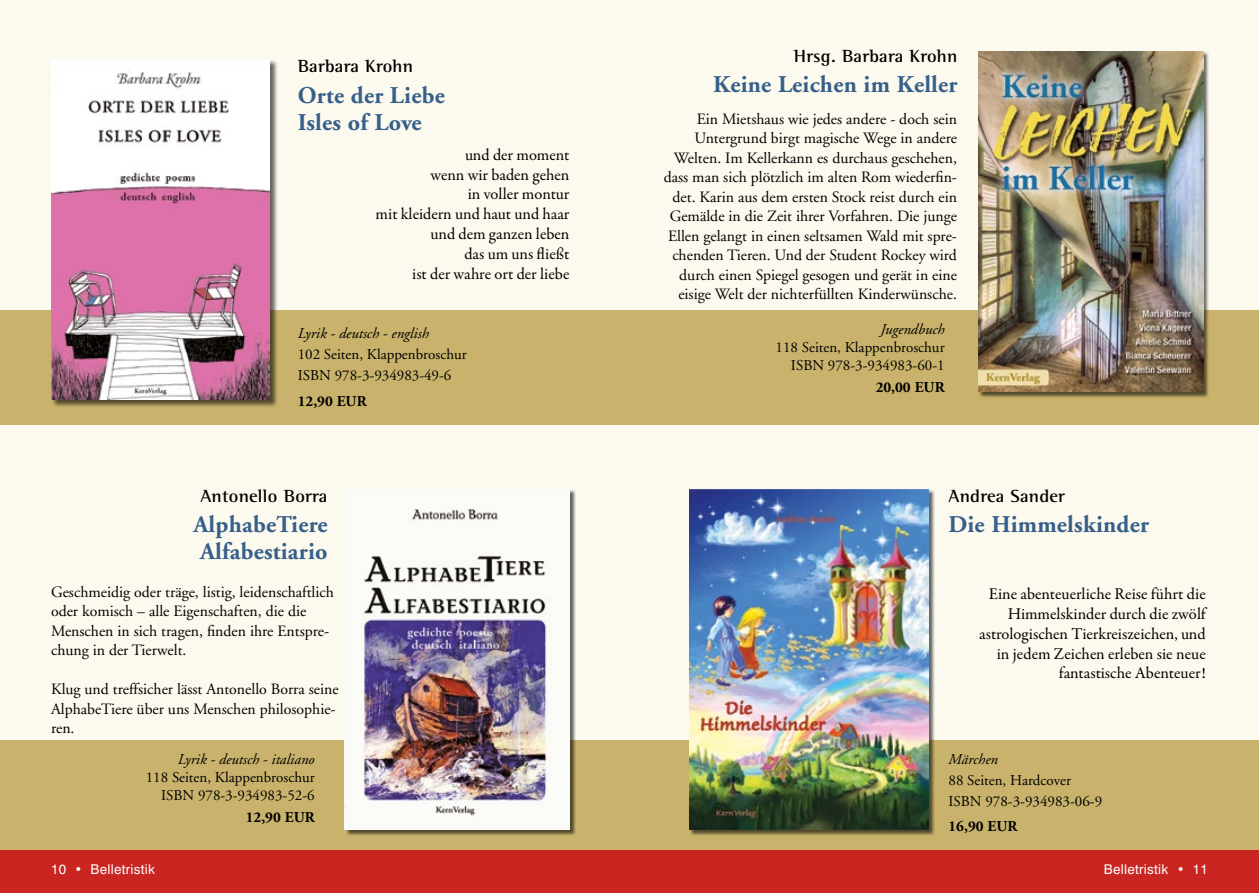
<style>
.page{position:relative;width:1259px;height:893px;background:#fcf9ef}
.page>*{position:absolute;margin:0;border:0;box-sizing:border-box;transform-origin:0 0}
.t1{font:700 24px/27px "Adobe Garamond";letter-spacing:.01em;color:#365f89}
.t2{font:700 18px "Rotis Semi Serif Std";letter-spacing:.01em;color:#000}
.t3{font:16.5px/19.8px "Garamond Premr Pro";color:#000;text-align:right}
.t4{font:15.75px/19.5px "Adobe Garamond";color:#000}
.t5{font:15px/21px "Adobe Garamond";color:#000}
.t6{font:italic 15px "Adobe Garamond";color:#000}
.t7{font:700 15px "Adobe Garamond";color:#000}
.t8{font:13.5px "Swiss 721 BT";letter-spacing:.02em;color:#fff}
</style>
<div class="page">
<div style="left:0;top:740px;width:1259px;height:115px;background:#c9b36c"></div>
<div style="left:0;top:850px;width:1259px;height:43px;background:#c92521"></div>
<div style="left:0;top:310px;width:1259px;height:115px;background:#c9b36c"></div>
<div style="left:51px;top:60px;width:226px;height:348px;background:#000;opacity:.6"></div>
<img style="left:51px;top:60px;width:219px;height:340px">
<div style="left:346px;top:490px;width:229px;height:345px;background:#000;opacity:.6"></div>
<img style="left:344px;top:490px;width:225px;height:339px">
<div style="left:979px;top:52px;width:230px;height:345px;background:#000;opacity:.6"></div>
<img style="left:978px;top:51px;width:225px;height:340px">
<div style="left:689px;top:490px;width:245px;height:345px;background:#000;opacity:.6"></div>
<img style="left:689px;top:489px;width:239px;height:340px">
<p class="t2" style="left:298px;top:55px;width:117px">Barbara Krohn</p>
<h1 class="t1" style="left:298px;top:82px;width:149px">Orte der Liebe<br>Isles of Love</h1>
<p class="t3" style="left:375px;top:145px;width:195px">und der moment<br>wenn wir baden gehen<br>in voller montur<br>mit kleidern und haut und haar und dem ganzen leben<br>das um uns fließt<br>ist der wahre ort der liebe</p>
<p class="t6" style="left:298px;top:326px;width:133px">Lyrik - deutsch - english</p>
<p class="t5" style="left:298px;top:345px;width:170px">102 Seiten, Klappenbroschur<br>ISBN 978-3-934983-49-6</p>
<p class="t7" style="left:298px;top:393px;width:70px">12,90 EUR</p>
<p class="t2" style="left:200px;top:485px;width:128px">Antonello Borra</p>
<h1 class="t1" style="left:193px;top:511px;width:136px">AlphabeTiere<br>Alfabestiario</h1>
<p class="t4" style="left:51px;top:582px;width:284px">Geschmeidig oder träge, listig, leidenschaftlich oder komisch – alle Eigenschaften, die die Menschen in sich tragen, finden ihre Entspre&shy;chung in der Tierwelt.</p>
<p class="t4" style="left:51px;top:680px;width:289px">Klug und treffsicher lässt Antonello Borra seine<br>AlphabeTiere über uns Menschen philosophie&shy;ren.</p>
<p class="t6" style="left:178px;top:751px;width:138px">Lyrik - deutsch - italiano</p>
<p class="t5" style="left:146px;top:768px;width:170px;line-height:18px;text-align:right">118 Seiten, Klappenbroschur<br>ISBN 978-3-934983-52-6</p>
<p class="t7" style="left:246px;top:809px;width:70px">12,90 EUR</p>
<p class="t2" style="left:794px;top:45px;width:165px">Hrsg. Barbara Krohn</p>
<h1 class="t1" style="left:713px;top:72px;width:246px">Keine Leichen im Keller</h1>
<p class="t4" style="left:664px;top:110px;width:295px;text-align:right">Ein Mietshaus wie jedes andere - doch sein Untergrund birgt magische Wege in andere Welten. Im Kellerkann es durchaus geschehen, dass man sich plötzlich im alten Rom wiederfin&shy;det. Karin aus dem ersten Stock reist durch ein Gemälde in die Zeit ihrer Vorfahren. Die junge Ellen gelangt in einen seltsamen Wald mit spre&shy;chenden Tieren. Und der Student Rockey wird durch einen Spiegel gesogen und gerät in eine eisige Welt der nichterfüllten Kinderwünsche.</p>
<p class="t6" style="left:880px;top:321px;width:66px">Jugendbuch</p>
<p class="t5" style="left:775px;top:339px;width:170px;line-height:18px;text-align:right">118 Seiten, Klappenbroschur<br>ISBN 978-3-934983-60-1</p>
<p class="t7" style="left:875px;top:379px;width:70px">20,00 EUR</p>
<p class="t2" style="left:948px;top:485px;width:118px">Andrea Sander</p>
<h1 class="t1" style="left:948px;top:511px;width:202px">Die Himmelskinder</h1>
<p class="t3" style="left:979px;top:584px;width:228px">Eine abenteuerliche Reise führt die Himmelskinder durch die zwölf astrologischen Tierkreiszeichen, und in jedem Zeichen erleben sie neue fantastische Abenteuer!</p>
<p class="t6" style="left:948px;top:751px;width:51px">Märchen</p>
<p class="t5" style="left:948px;top:770px;width:155px">88 Seiten, Hardcover<br>ISBN 978-3-934983-06-9</p>
<p class="t7" style="left:948px;top:818px;width:70px">16,90 EUR</p>
<p class="t8" style="left:51px;top:860px;width:105px">10 • Belletristik</p>
<p class="t8" style="left:1104px;top:860px;width:105px">Belletristik • 11</p>
</div>
